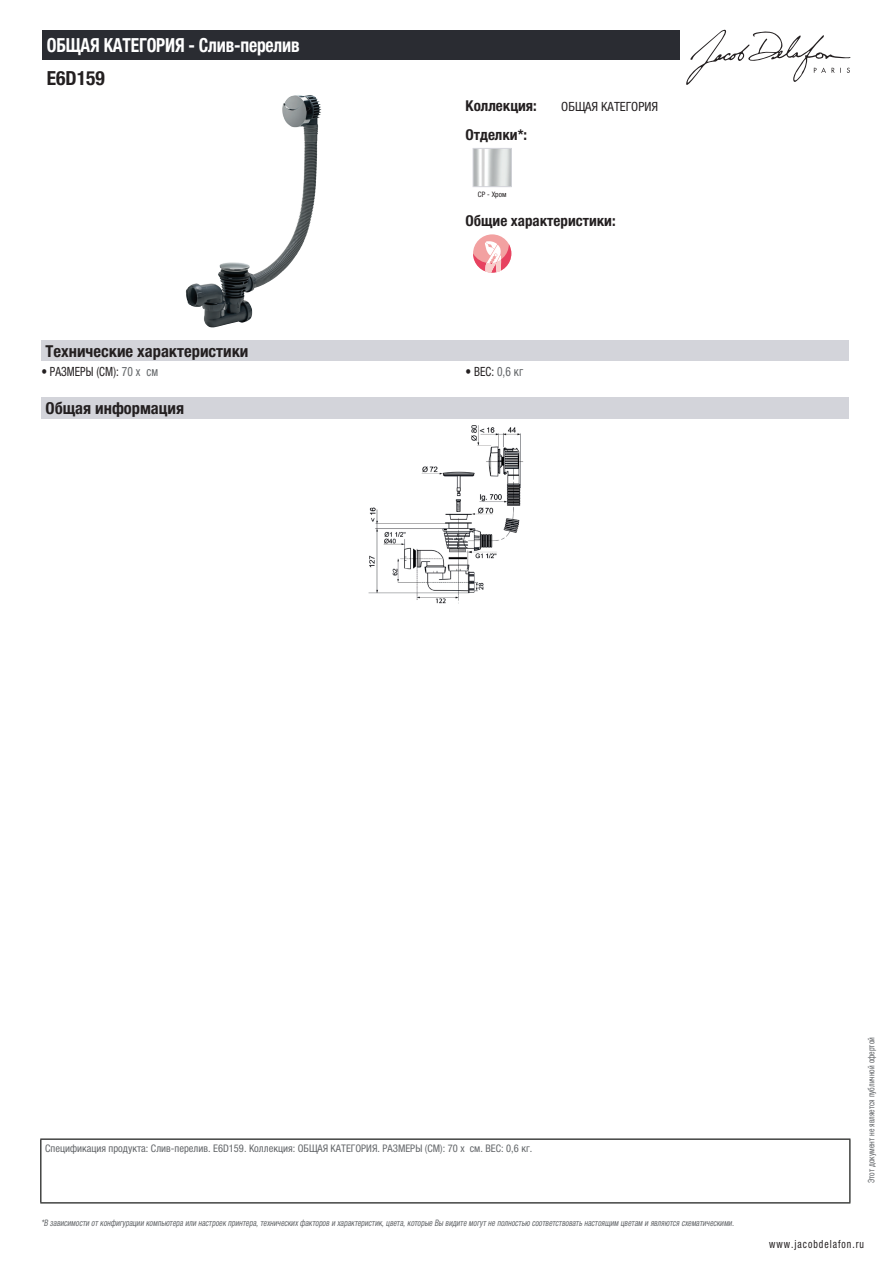
<style>
.page{position:relative;width:893px;height:1263px;background:#fff}
.page>*{position:absolute;margin:0;border:0;box-sizing:border-box;transform-origin:0 0}
.t1{font:700 condensed 19.5px "Helvetica Neue LTCYR";letter-spacing:-.01em;color:#fff;scale:.9 1}
.t2{font:700 condensed 19.5px "Helvetica Neue LTCYR";color:#231f20}
.t3{font:700 condensed 16.5px "Helvetica Neue LTCYR";color:#231f20}
.t4{font:700 condensed 15px "Helvetica Neue LTCYR";color:#231f20}
.t5{font:condensed 12.75px "Helvetica Neue LTCYR";color:#231f20;scale:.9 1}
.t6{font:condensed 12.75px "Helvetica Neue LTCYR";color:#231f20}
.t7{font:condensed 11.25px "Helvetica Neue LTCYR";letter-spacing:.1em;color:#231f20;scale:.87 1}
.t8{font:condensed 10.5px "Helvetica Neue LTCYR";color:#626568}
.t9{font:italic condensed 9px "Helvetica Neue LTCYR";color:#626568;scale:.87 1}
.t10{font:condensed 9px "Helvetica Neue LTCYR";color:#626568;scale:.87 1}
.t11{font:condensed 7.5px "Helvetica Neue LTCYR";color:#231f20}
.s1{color:#626568}
</style>
<div class="page">
<svg style="left:686px;top:30px;width:164px;height:55px"></svg>
<img style="left:282px;top:95px;width:23px;height:81px">
<img style="left:475px;top:150px;width:35px;height:35px">
<div style="left:473px;top:148px;width:39px;height:39px;border:1px solid #d3d4da"></div>
<div style="left:473px;top:234px;width:38px;height:39px;background:#f2a1a1;border-radius:50%"></div>
<svg style="left:473px;top:241px;width:38px;height:32px"></svg>
<div style="left:41px;top:340px;width:808px;height:22px;background:#d3d4da"></div>
<div style="left:41px;top:397px;width:808px;height:21px;background:#d3d4da"></div>
<img style="left:368px;top:425px;width:155px;height:178px">
<div style="left:43px;top:30px;width:637px;height:30px;background:#2a2c32"></div>
<hr style="left:40px;top:1138px;width:810px;height:2px;background:#040503">
<hr style="left:40px;top:1140px;width:1px;height:62px;background:#040503">
<hr style="left:849px;top:1140px;width:1px;height:62px;background:#040503">
<hr style="left:40px;top:1202px;width:810px;height:1px;background:#040503">
<h1 class="t1" style="left:47px;top:34px;width:282px">ОБЩАЯ КАТЕГОРИЯ - Слив-перелив</h1>
<h1 class="t2" style="left:47px;top:67px;width:60px">E6D159</h1>
<h3 class="t4" style="left:466px;top:97px;width:73px">Коллекция:</h3>
<h3 class="t6" style="left:561px;top:99px;width:98px">ОБЩАЯ КАТЕГОРИЯ</h3>
<h3 class="t4" style="left:466px;top:126px;width:63px">Отделки*:</h3>
<p class="t11" style="left:478px;top:190px;width:30px">CP - Хром</p>
<h3 class="t4" style="left:466px;top:212px;width:152px">Общие характеристики:</h3>
<h2 class="t3" style="left:46px;top:342px;width:204px">Технические характеристики</h2>
<h3 class="t5" style="left:41px;top:364px;width:131px">• РАЗМЕРЫ (СМ): <span class="s1">70 x см</span></h3>
<h3 class="t5" style="left:466px;top:364px;width:65px">• ВЕС: <span class="s1">0,6 кг</span></h3>
<h2 class="t3" style="left:46px;top:399px;width:140px">Общая информация</h2>
<p class="t8" style="left:45px;top:1142px;width:489px">Спецификация продукта: Слив-перелив. E6D159. Коллекция: ОБЩАЯ КАТЕГОРИЯ. РАЗМЕРЫ (СМ): 70 x см. ВЕС: 0,6 кг.</p>
<p class="t9" style="left:41px;top:1218px;width:800px">*В зависимости отконфигурации компьютера или настроек принтера,техническихфакторов и характеристик,цвета,которые Вы видите могутне полностью соответствоватьнастоящим цветам и являются схематическими.</p>
<p class="t10" style="left:866px;top:1183px;width:169px;rotate:-90deg">Этот документ не является публичной офертой</p>
<p class="t7" style="left:769px;top:1237px;width:110px">www.jacobdelafon.ru</p>
</div>
